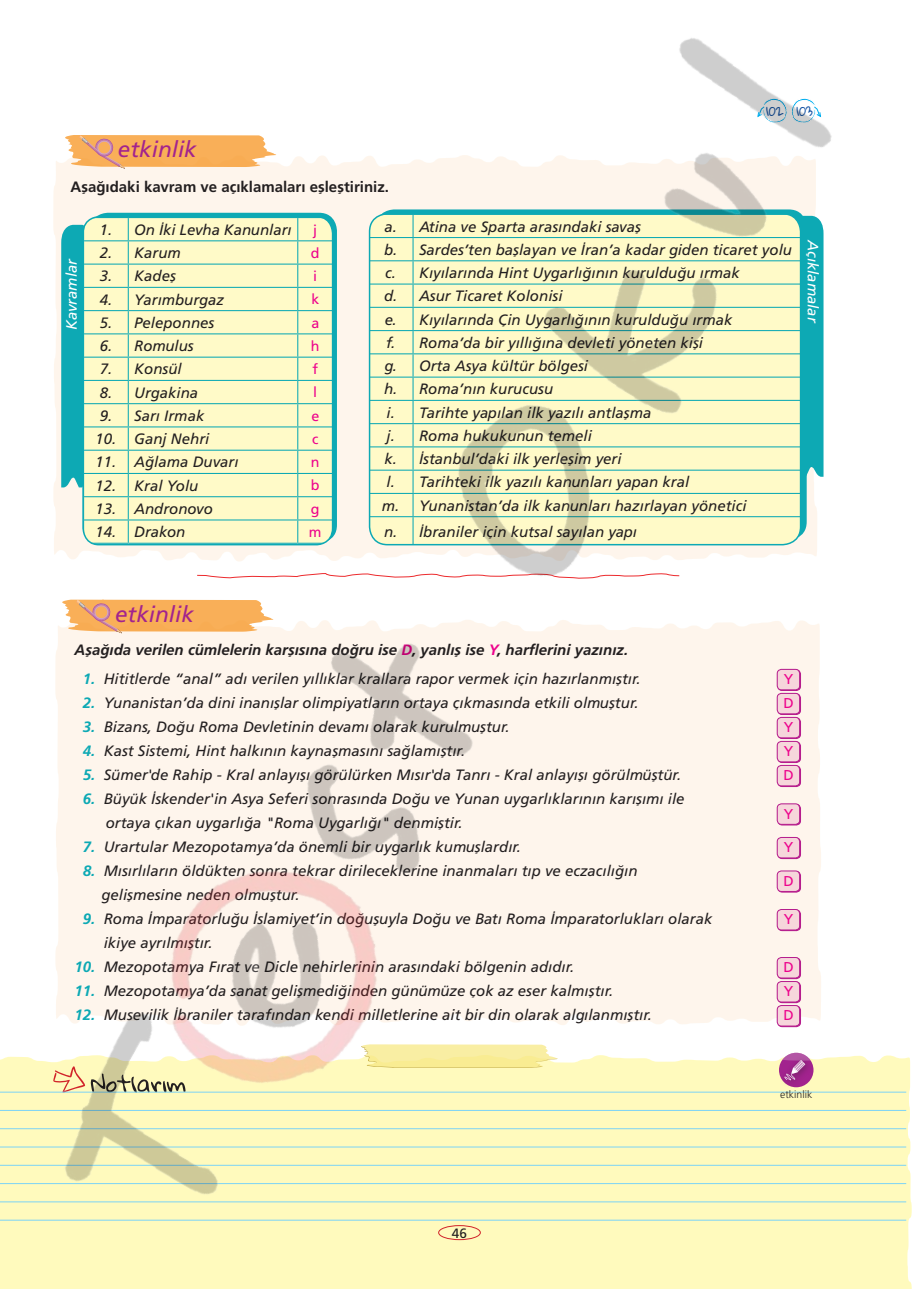
<style>
.page{position:relative;width:919px;height:1289px;background:#fff}
.page>*{position:absolute;margin:0;border:0;box-sizing:border-box;transform-origin:0 0}
.t1{font:22.5px "Frutiger Italic Tr";color:#a2238e}
.t2{font:15px "Frutiger Italic Tr";color:#231f20}
.t3{font:15px "Frutiger Bold Italic Tr";color:#231f20}
.t4{font:15px "Frutiger Bold Tr";color:#231f20}
.t5{font:15px "Frutiger Italic Tr";color:#fff}
.t6{font:14.25px "Frutiger Normal Tr";color:#ed028c}
.t7{font:13.5px "Frutiger Normal Tr";color:#231f20}
.t8{font:10.65px "Gloria Hallelujah";color:#1553a4}
.t9{font:10.5px "Frutiger Light Nr Tr";color:#231f20}
.s1{color:#ed028c}
.s2{font-family:"Frutiger Bold Italic Tr";color:#0da9b4}
</style>
<div class="page">
<svg style="left:0;top:1056px;width:911px;height:232px;background:#fdf9c1"></svg>
<hr style="left:0;top:1164px;width:906px;height:1px;background:#7cd3f6">
<hr style="left:0;top:1110px;width:906px;height:1px;background:#7cd3f6">
<hr style="left:0;top:1183px;width:906px;height:1px;background:#7cd3f6">
<hr style="left:0;top:1201px;width:906px;height:1px;background:#7cd3f6">
<hr style="left:0;top:1091px;width:906px;height:1px;background:#7cd3f6">
<hr style="left:0;top:1219px;width:906px;height:1px;background:#7cd3f6">
<hr style="left:0;top:1128px;width:906px;height:1px;background:#7cd3f6">
<hr style="left:0;top:1146px;width:906px;height:1px;background:#7cd3f6">
<img style="left:20px;top:38px;width:878px;height:1250px">
<h1 class="t1" style="left:118px;top:136px;width:80px">etkinlik</h1>
<p class="t4" style="left:71px;top:177px;width:320px">Aşağıdaki kavram ve açıklamaları eşleştiriniz.</p>
<p class="t8" style="left:766px;top:106px;width:48px">102 103</p>
<p class="t5" style="left:63px;top:330px;width:73px;rotate:-90deg">Kavramlar</p>
<p class="t2" style="left:100px;top:221px;width:193px">1. On İki Levha Kanunları</p>
<p class="t6" style="left:313px;top:221px;width:5px">j</p>
<p class="t2" style="left:100px;top:244px;width:83px">2. Karum</p>
<p class="t6" style="left:311px;top:244px;width:10px">d</p>
<p class="t2" style="left:100px;top:267px;width:78px">3. Kadeş</p>
<p class="t6" style="left:313px;top:268px;width:5px">i</p>
<p class="t2" style="left:100px;top:291px;width:126px">4. Yarımburgaz</p>
<p class="t6" style="left:311px;top:291px;width:9px">k</p>
<p class="t2" style="left:100px;top:314px;width:116px">5. Peleponnes</p>
<p class="t6" style="left:311px;top:314px;width:9px">a</p>
<p class="t2" style="left:100px;top:337px;width:95px">6. Romulus</p>
<p class="t6" style="left:311px;top:337px;width:10px">h</p>
<p class="t2" style="left:100px;top:360px;width:84px">7. Konsül</p>
<p class="t6" style="left:312px;top:361px;width:7px">f</p>
<p class="t2" style="left:100px;top:384px;width:100px">8. Urgakina</p>
<p class="t6" style="left:313px;top:384px;width:5px">l</p>
<p class="t2" style="left:100px;top:407px;width:106px">9. Sarı Irmak</p>
<p class="t6" style="left:311px;top:407px;width:9px">e</p>
<p class="t2" style="left:95px;top:430px;width:115px">10. Ganj Nehri</p>
<p class="t6" style="left:312px;top:430px;width:8px">c</p>
<p class="t2" style="left:95px;top:453px;width:144px">11. Ağlama Duvarı</p>
<p class="t6" style="left:311px;top:454px;width:10px">n</p>
<p class="t2" style="left:95px;top:477px;width:104px">12. Kral Yolu</p>
<p class="t6" style="left:311px;top:477px;width:10px">b</p>
<p class="t2" style="left:95px;top:500px;width:119px">13. Andronovo</p>
<p class="t6" style="left:311px;top:500px;width:10px">g</p>
<p class="t2" style="left:95px;top:523px;width:91px">14. Drakon</p>
<p class="t6" style="left:309px;top:523px;width:14px">m</p>
<p class="t2" style="left:384px;top:217px;width:258px">a. Atina ve Sparta arasındaki savaş</p>
<p class="t2" style="left:384px;top:241px;width:409px">b. Sardes’ten başlayan ve İran’a kadar giden ticaret yolu</p>
<p class="t2" style="left:385px;top:264px;width:356px">c. Kıyılarında Hint Uygarlığının kurulduğu ırmak</p>
<p class="t2" style="left:384px;top:287px;width:180px">d. Asur Ticaret Kolonisi</p>
<p class="t2" style="left:385px;top:310px;width:349px">e. Kıyılarında Çin Uygarlığının kurulduğu ırmak</p>
<p class="t2" style="left:386px;top:334px;width:318px">f. Roma’da bir yıllığına devleti yöneten kişi</p>
<p class="t2" style="left:384px;top:357px;width:205px">g. Orta Asya kültür bölgesi</p>
<p class="t2" style="left:384px;top:380px;width:171px">h. Roma’nın kurucusu</p>
<p class="t2" style="left:386px;top:403px;width:266px">i. Tarihte yapılan ilk yazılı antlaşma</p>
<p class="t2" style="left:386px;top:427px;width:207px">j. Roma hukukunun temeli</p>
<p class="t2" style="left:384px;top:450px;width:238px">k. İstanbul’daki ilk yerleşim yeri</p>
<p class="t2" style="left:386px;top:473px;width:304px">l. Tarihteki ilk yazılı kanunları yapan kral</p>
<p class="t2" style="left:382px;top:496px;width:366px">m. Yunanistan’da ilk kanunları hazırlayan yönetici</p>
<p class="t2" style="left:384px;top:523px;width:254px">n. İbraniler için kutsal sayılan yapı</p>
<p class="t5" style="left:821px;top:240px;width:84px;rotate:90deg">Açıklamalar</p>
<h1 class="t1" style="left:115px;top:601px;width:80px">etkinlik</h1>
<p class="t3" style="left:75px;top:640px;width:555px">Aşağıda verilen cümlelerin karşısına doğru ise <span class="s1">D</span>, yanlış ise <span class="s1">Y</span>, harflerini yazınız.</p>
<p class="t2" style="left:83px;top:669px;width:559px"><span class="s2">1.</span> Hititlerde “anal” adı verilen yıllıklar krallara rapor vermek için hazırlanmıştır.</p>
<p class="t6" style="left:783px;top:671px;width:11px">Y</p>
<p class="t2" style="left:83px;top:693px;width:557px"><span class="s2">2.</span> Yunanistan’da dini inanışlar olimpiyatların ortaya çıkmasında etkili olmuştur.</p>
<p class="t6" style="left:783px;top:695px;width:12px">D</p>
<p class="t2" style="left:83px;top:717px;width:428px"><span class="s2">3.</span> Bizans, Doğu Roma Devletinin devamı olarak kurulmuştur.</p>
<p class="t6" style="left:783px;top:719px;width:11px">Y</p>
<p class="t2" style="left:83px;top:741px;width:384px"><span class="s2">4.</span> Kast Sistemi, Hint halkının kaynaşmasını sağlamıştır.</p>
<p class="t6" style="left:783px;top:743px;width:11px">Y</p>
<p class="t2" style="left:83px;top:765px;width:599px"><span class="s2">5.</span> Sümer'de Rahip - Kral anlayışı görülürken Mısır'da Tanrı - Kral anlayışı görülmüştür.</p>
<p class="t6" style="left:783px;top:767px;width:12px">D</p>
<p class="t2" style="left:83px;top:789px;width:603px"><span class="s2">6.</span> Büyük İskender'in Asya Seferi sonrasında Doğu ve Yunan uygarlıklarının karışımı ile</p>
<p class="t6" style="left:783px;top:805px;width:11px">Y</p>
<p class="t2" style="left:106px;top:813px;width:358px">ortaya çıkan uygarlığa "Roma Uygarlığı" denmiştir.</p>
<p class="t2" style="left:83px;top:837px;width:439px"><span class="s2">7.</span> Urartular Mezopotamya’da önemli bir uygarlık kumuşlardır.</p>
<p class="t6" style="left:783px;top:839px;width:11px">Y</p>
<p class="t2" style="left:83px;top:861px;width:556px"><span class="s2">8.</span> Mısırlıların öldükten sonra tekrar dirileceklerine inanmaları tıp ve eczacılığın</p>
<p class="t6" style="left:783px;top:872px;width:12px">D</p>
<p class="t2" style="left:102px;top:885px;width:199px">gelişmesine neden olmuştur.</p>
<p class="t2" style="left:83px;top:909px;width:631px"><span class="s2">9.</span> Roma İmparatorluğu İslamiyet’in doğuşuyla Doğu ve Batı Roma İmparatorlukları olarak</p>
<p class="t6" style="left:783px;top:911px;width:11px">Y</p>
<p class="t2" style="left:104px;top:933px;width:110px">ikiye ayrılmıştır.</p>
<p class="t2" style="left:75px;top:957px;width:501px"><span class="s2">10.</span> Mezopotamya Fırat ve Dicle nehirlerinin arasındaki bölgenin adıdır.</p>
<p class="t6" style="left:783px;top:959px;width:12px">D</p>
<p class="t2" style="left:75px;top:981px;width:540px"><span class="s2">11.</span> Mezopotamya’da sanat gelişmediğinden günümüze çok az eser kalmıştır.</p>
<p class="t6" style="left:783px;top:983px;width:11px">Y</p>
<p class="t2" style="left:75px;top:1005px;width:579px"><span class="s2">12.</span> Musevilik İbraniler tarafından kendi milletlerine ait bir din olarak algılanmıştır.</p>
<p class="t6" style="left:783px;top:1007px;width:12px">D</p>
<p class="t7" style="left:452px;top:1224px;width:17px">46</p>
<p class="t9" style="left:780px;top:1088px;width:34px">etkinlik</p>
</div>
